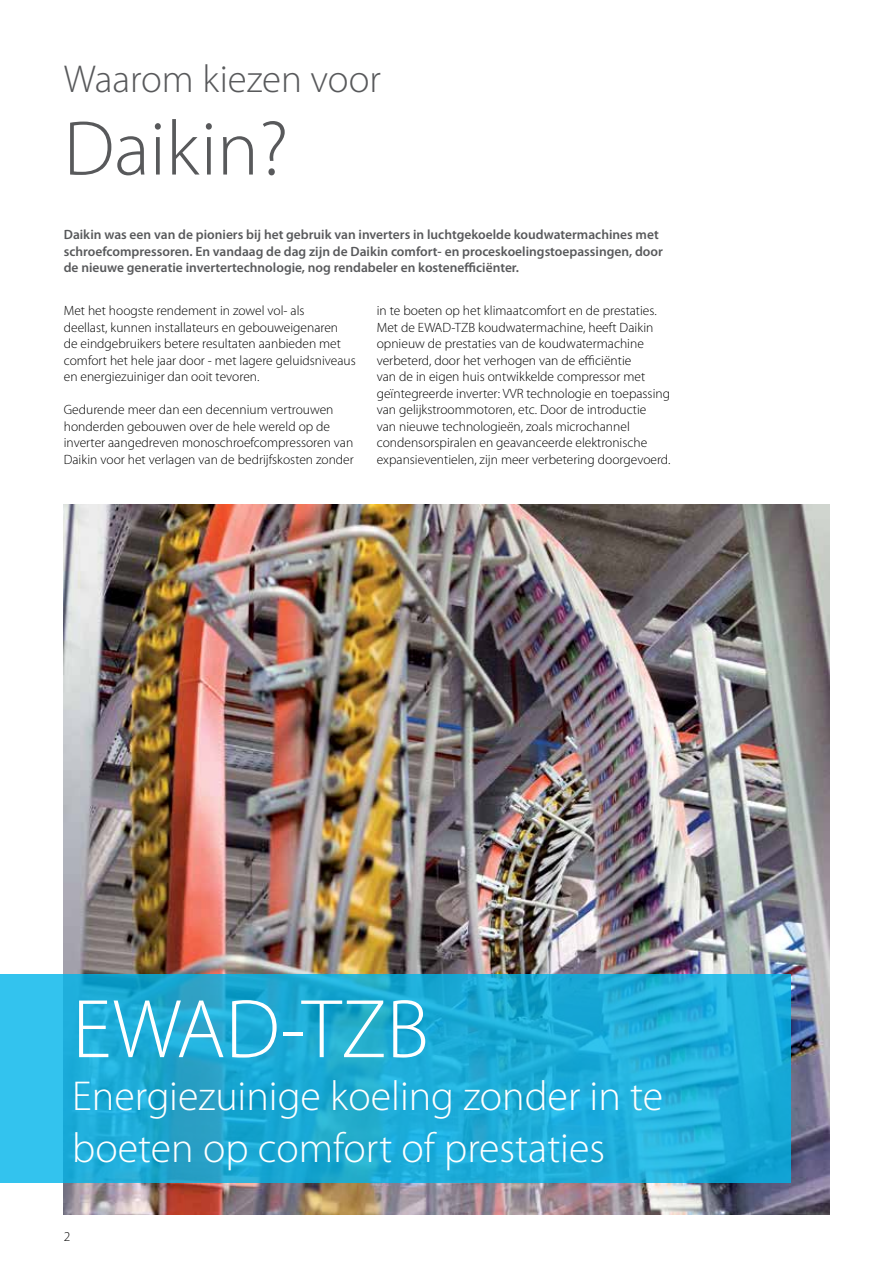
<style>
.page{position:relative;width:893px;height:1263px;background:#fff}
.page>*{position:absolute;margin:0;border:0;box-sizing:border-box;transform-origin:0 0}
.t1{font:300 84px "Myriad Pro";color:#fff}
.t2{font:300 78px "Myriad Pro";color:#58595b}
.t3{font:300 42px/52.5px "Myriad Pro";color:#fff}
.t4{font:300 39px "Myriad Pro";color:#58595b}
.t5{font:300 13.5px/16.5px "Myriad Pro";color:#000}
.t6{font:600 13.5px/16.5px "Myriad Pro";color:#58595b}
</style>
<div class="page">
<img style="left:64px;top:505px;width:765px;height:709px">
<svg style="left:0;top:974px;width:791px;height:209px;background:#1fadd7"></svg>
<h3 class="t4" style="left:64px;top:58px;width:319px">Waarom kiezen voor</h3>
<h2 class="t2" style="left:64px;top:106px;width:226px">Daikin?</h2>
<p class="t6" style="left:64px;top:227px;width:601px">Daikin was een van de pioniers bij het gebruik van inverters in luchtgekoelde koudwatermachines met schroefcompressoren. En vandaag de dag zijn de Daikin comfort- en proceskoelingstoepassingen, door de nieuwe generatie invertertechnologie, nog rendabeler en kostenefficiënter.</p>
<p class="t5" style="left:377px;top:303px;width:295px">in te boeten op het klimaatcomfort en de prestaties.<br>Met de EWAD-TZB koudwatermachine, heeft Daikin opnieuw de prestaties van de koudwatermachine verbeterd, door het verhogen van de efficiëntie<br>van de in eigen huis ontwikkelde compressor met geïntegreerde inverter: VVR technologie en toepassing van gelijkstroommotoren, etc. Door de introductie<br>van nieuwe technologieën, zoals microchannel condensorspiralen en geavanceerde elektronische expansieventielen, zijn meer verbetering doorgevoerd.</p>
<p class="t5" style="left:64px;top:303px;width:294px">Met het hoogste rendement in zowel vol- als<br>deellast, kunnen installateurs en gebouweigenaren<br>de eindgebruikers betere resultaten aanbieden met comfort het hele jaar door - met lagere geluidsniveaus en energiezuiniger dan ooit tevoren.</p>
<p class="t5" style="left:64px;top:402px;width:292px">Gedurende meer dan een decennium vertrouwen honderden gebouwen over de hele wereld op de inverter aangedreven monoschroefcompressoren van Daikin voor het verlagen van de bedrijfskosten zonder</p>
<h1 class="t1" style="left:72px;top:983px;width:358px">EWAD-TZB</h1>
<h3 class="t3" style="left:72px;top:1070px;width:592px">Energiezuinige koeling zonder in te boeten op comfort of prestaties</h3>
<p class="t5" style="left:64px;top:1228px;width:8px">2</p>
</div>
